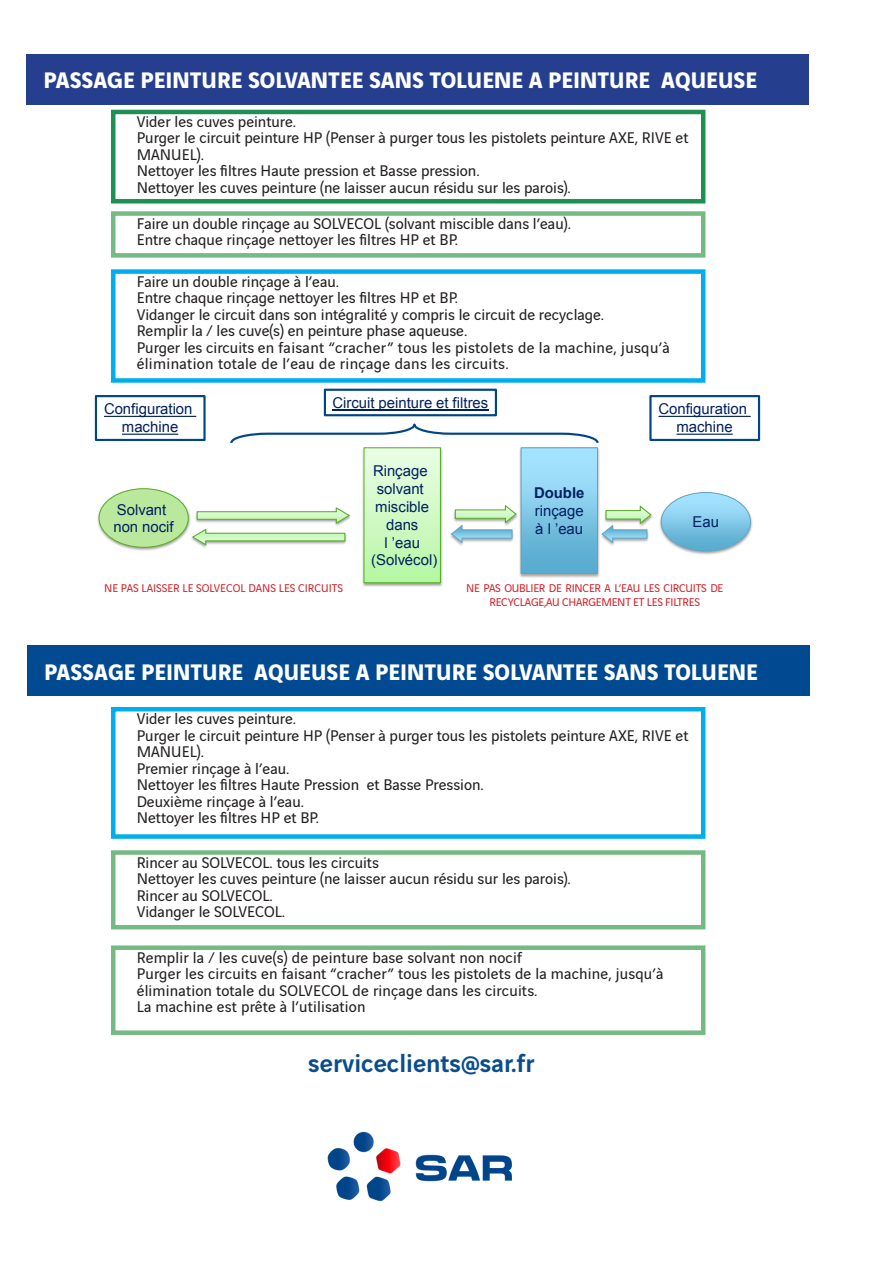
<style>
.page{position:relative;width:893px;height:1263px;background:#fff}
.page>*{position:absolute;margin:0;border:0;box-sizing:border-box;transform-origin:0 0}
.t1{font:500 27px "Vinci Sans";color:#0a4d8e}
.t2{font:700 24px "Vinci Sans";color:#fff}
.t3{font:16.5px/16.5px "Vinci Sans";color:#231f20}
.t4{font:16.5px/16.5px "Vinci Sans";letter-spacing:.02em;color:#231f20}
.t5{font:14.85px/17.9px "Arial";color:#002060;text-align:center}
.t6{font:12px/14.4px "Vinci Sans";letter-spacing:-.02em;color:#d1232a;text-align:center}
.t7{font:12px "Vinci Sans";color:#d1232a}
.s1{font-weight:700}
</style>
<div class="page">
<div style="left:27px;top:645px;width:782px;height:50px;background:#014990"></div>
<div style="left:26px;top:54px;width:783px;height:50px;background:#253f8e"></div>
<div style="left:111px;top:110px;width:594px;height:93px;border:4px solid #1d9153"></div>
<div style="left:111px;top:211px;width:594px;height:47px;border:4px solid #73bb82"></div>
<div style="left:111px;top:269px;width:594px;height:114px;border:4px solid #00aeef"></div>
<div style="left:111px;top:707px;width:594px;height:132px;border:4px solid #00aeef"></div>
<div style="left:111px;top:850px;width:594px;height:79px;border:4px solid #73bb82"></div>
<div style="left:111px;top:945px;width:594px;height:90px;border:4px solid #73bb82"></div>
<div style="left:95px;top:395px;width:111px;height:46px;border:2px solid #004489"></div>
<svg style="left:104px;top:416px;width:92px;height:1px"></svg>
<svg style="left:122px;top:434px;width:56px;height:1px"></svg>
<div style="left:324px;top:389px;width:173px;height:27px;border:2px solid #004489"></div>
<hr style="left:332px;top:409px;width:156px;height:2px;background:#002060">
<img style="left:362px;top:447px;width:81px;height:140px">
<img style="left:362px;top:455px;width:81px;height:128px">
<div style="left:364px;top:448px;width:76px;height:135px;background:linear-gradient(to bottom,#ebfde6,#b6f6a3)"></div>
<div style="left:364px;top:447px;width:77px;height:136px;border:1px solid #56aa23"></div>
<img style="left:97px;top:488px;width:94px;height:63px">
<img style="left:101px;top:494px;width:85px;height:56px">
<div style="left:99px;top:489px;width:89px;height:58px;background:#bae99d;border-radius:50%"></div>
<div style="left:99px;top:488px;width:90px;height:60px;border:1px solid #56aa23;border-radius:50%"></div>
<img style="left:519px;top:447px;width:81px;height:131px">
<div style="left:521px;top:448px;width:76px;height:125px;background:linear-gradient(to bottom,#aeeaff,#55a8cb)"></div>
<div style="left:521px;top:447px;width:77px;height:127px;border:1px solid #61a3bf"></div>
<img style="left:659px;top:514px;width:94px;height:41px">
<svg style="left:661px;top:492px;width:89px;height:59px"></svg>
<div style="left:661px;top:492px;width:90px;height:59px;border:1px solid #61a3bf;border-radius:50%"></div>
<div style="left:649px;top:395px;width:111px;height:46px;background:#fff;border:2px solid #004489"></div>
<svg style="left:658px;top:416px;width:93px;height:1px"></svg>
<svg style="left:676px;top:434px;width:57px;height:1px"></svg>
<img style="left:517px;top:503px;width:3px;height:25px">
<svg style="left:230px;top:423px;width:369px;height:20px"></svg>
<img style="left:598px;top:523px;width:16px;height:26px">
<svg style="left:601px;top:505px;width:51px;height:39px"></svg>
<svg style="left:450px;top:505px;width:67px;height:39px"></svg>
<img style="left:189px;top:527px;width:18px;height:23px">
<svg style="left:191px;top:507px;width:160px;height:39px"></svg>
<img style="left:327px;top:1131px;width:185px;height:71px">
<p class="t2" style="left:43px;top:61px;width:715px">PASSAGE PEINTURE SOLVANTEE SANS TOLUENE A PEINTURE AQUEUSE</p>
<p class="t3" style="left:137px;top:112px;width:161px">Vider les cuves peinture.</p>
<p class="t3" style="left:137px;top:128px;width:553px">Purger le circuit peinture HP (Penser à purger tous les pistolets peinture AXE, RIVE et<br>MANUEL).</p>
<p class="t3" style="left:137px;top:161px;width:344px">Nettoyer les filtres Haute pression et Basse pression.</p>
<p class="t3" style="left:137px;top:178px;width:436px">Nettoyer les cuves peinture (ne laisser aucun résidu sur les parois).</p>
<p class="t3" style="left:137px;top:213px;width:436px">Faire un double rinçage au SOLVECOL (solvant miscible dans l’eau).</p>
<p class="t3" style="left:137px;top:230px;width:323px">Entre chaque rinçage nettoyer les filtres HP et BP.</p>
<p class="t3" style="left:137px;top:271px;width:204px">Faire un double rinçage à l’eau.</p>
<p class="t3" style="left:137px;top:288px;width:323px">Entre chaque rinçage nettoyer les filtres HP et BP.</p>
<p class="t3" style="left:137px;top:304px;width:469px">Vidanger le circuit dans son intégralité y compris le circuit de recyclage.</p>
<p class="t3" style="left:137px;top:321px;width:332px">Remplir la / les cuve(s) en peinture phase aqueuse.</p>
<p class="t4" style="left:137px;top:337px;width:535px">Purger les circuits en faisant “cracher” tous les pistolets de la machine, jusqu’à élimination totale de l’eau de rinçage dans les circuits.</p>
<p class="t5" style="left:104px;top:400px;width:90px">Configuration machine</p>
<p class="t5" style="left:332px;top:394px;width:157px">Circuit peinture et filtres</p>
<p class="t5" style="left:371px;top:462px;width:68px">Rinçage solvant miscible dans<br>l ’eau (Solvécol)</p>
<p class="t5" style="left:113px;top:500px;width:62px;text-align:left">Solvant non nocif</p>
<p class="t5" style="left:534px;top:484px;width:52px;text-align:justify"><span class="s1">Double </span>rinçage à l ’eau</p>
<p class="t5" style="left:658px;top:400px;width:90px">Configuration machine</p>
<p class="t5" style="left:693px;top:513px;width:28px">Eau</p>
<p class="t7" style="left:104px;top:579px;width:240px">NE PAS LAISSER LE SOLVECOL DANS LES CIRCUITS</p>
<p class="t6" style="left:466px;top:580px;width:259px">NE PAS OUBLIER DE RINCER A L’EAU LES CIRCUITS DE<br>RECYCLAGE,AU CHARGEMENT ET LES FILTRES</p>
<p class="t2" style="left:44px;top:653px;width:715px">PASSAGE PEINTURE AQUEUSE A PEINTURE SOLVANTEE SANS TOLUENE</p>
<p class="t3" style="left:137px;top:709px;width:161px">Vider les cuves peinture.</p>
<p class="t3" style="left:137px;top:725px;width:553px">Purger le circuit peinture HP (Penser à purger tous les pistolets peinture AXE, RIVE et<br>MANUEL).</p>
<p class="t3" style="left:137px;top:758px;width:154px">Premier rinçage à l’eau.</p>
<p class="t3" style="left:137px;top:775px;width:349px">Nettoyer les filtres Haute Pression et Basse Pression.</p>
<p class="t3" style="left:137px;top:791px;width:169px">Deuxième rinçage à l’eau.</p>
<p class="t3" style="left:137px;top:808px;width:184px">Nettoyer les filtres HP et BP.</p>
<p class="t3" style="left:137px;top:852px;width:244px">Rincer au SOLVECOL. tous les circuits</p>
<p class="t3" style="left:137px;top:869px;width:436px">Nettoyer les cuves peinture (ne laisser aucun résidu sur les parois).</p>
<p class="t3" style="left:137px;top:885px;width:138px">Rincer au SOLVECOL.</p>
<p class="t3" style="left:137px;top:902px;width:150px">Vidanger le SOLVECOL.</p>
<p class="t3" style="left:137px;top:947px;width:387px">Remplir la / les cuve(s) de peinture base solvant non nocif</p>
<p class="t3" style="left:137px;top:964px;width:528px">Purger les circuits en faisant “cracher” tous les pistolets de la machine, jusqu’à élimination totale du SOLVECOL de rinçage dans les circuits.</p>
<p class="t3" style="left:137px;top:997px;width:230px">La machine est prête à l’utilisation</p>
<p class="t1" style="left:308px;top:1042px;width:228px">serviceclients@sar.fr</p>
</div>
